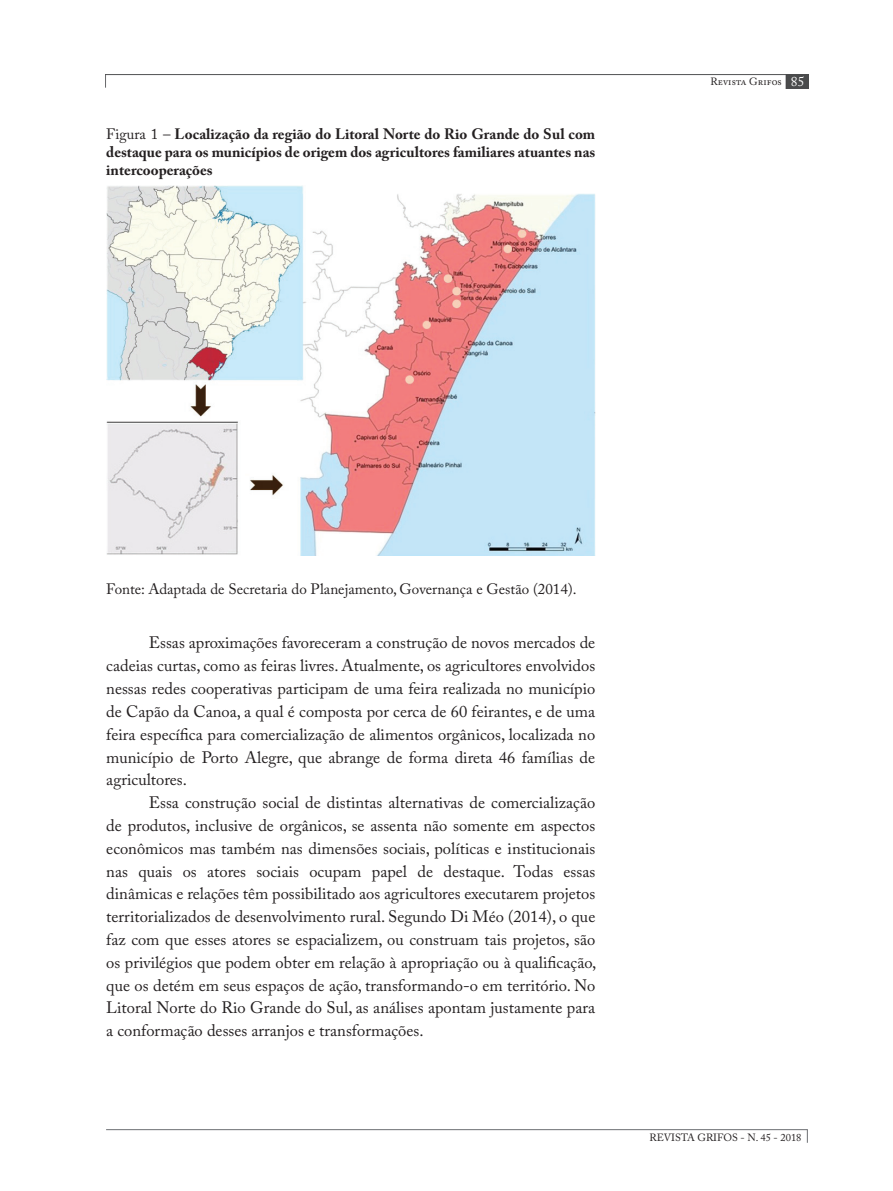
<style>
.page{position:relative;width:893px;height:1191px;background:#fff}
.page>*{position:absolute;margin:0;border:0;box-sizing:border-box;transform-origin:0 0}
.t1{font:16.5px/22.8px "Adobe Caslon Pro";color:#231f20;text-align:justify}
.t2{font:700 15px/18px "Adobe Caslon Pro";color:#231f20;text-align:justify}
.t3{font:15px "Adobe Caslon Pro";color:#231f20}
.t4{font:10.5px "Adobe Caslon Pro";color:#231f20}
.s1{font-weight:400}
.s2{font-size:13.5px;color:#fff}
</style>
<div class="page">
<img style="left:105px;top:74px;width:704px;height:14px">
<img style="left:106px;top:1129px;width:702px;height:13px">
<img style="left:106px;top:186px;width:489px;height:369px">
<p class="t2" style="left:106px;top:124px;width:490px"><span class="s1">Figura 1 –</span> Localização da região do Litoral Norte do Rio Grande do Sul com destaque para os municípios de origem dos agricultores familiares atuantes nas intercooperações</p>
<p class="t4" style="left:710px;top:75px;width:96px">Revista Grifos <span class="s2">85</span></p>
<p class="t3" style="left:106px;top:580px;width:472px">Fonte: Adaptada de Secretaria do Planejamento, Governança e Gestão (2014).</p>
<p class="t1" style="left:106px;top:631px;width:490px;text-indent:43px">Essas aproximações favoreceram a construção de novos mercados de cadeias curtas, como as feiras livres. Atualmente, os agricultores envolvidos nessas redes cooperativas participam de uma feira realizada no município de Capão da Canoa, a qual é composta por cerca de 60 feirantes, e de uma feira específica para comercialização de alimentos orgânicos, localizada no município de Porto Alegre, que abrange de forma direta 46 famílias de agricultores.</p>
<p class="t1" style="left:106px;top:791px;width:492px;text-indent:43px">Essa construção social de distintas alternativas de comercialização de produtos, inclusive de orgânicos, se assenta não somente em aspectos econômicos mas também nas dimensões sociais, políticas e institucionais nas quais os atores sociais ocupam papel de destaque. Todas essas dinâmicas e relações têm possibilitado aos agricultores executarem projetos territorializados de desenvolvimento rural. Segundo Di Méo (2014), o que faz com que esses atores se espacializem, ou construam tais projetos, são os privilégios que podem obter em relação à apropriação ou à qualificação, que os detém em seus espaços de ação, transformando-o em território. No Litoral Norte do Rio Grande do Sul, as análises apontam justamente para a conformação desses arranjos e transformações.</p>
<p class="t4" style="left:649px;top:1131px;width:153px">REVISTA GRIFOS - N. 45 - 2018</p>
</div>
